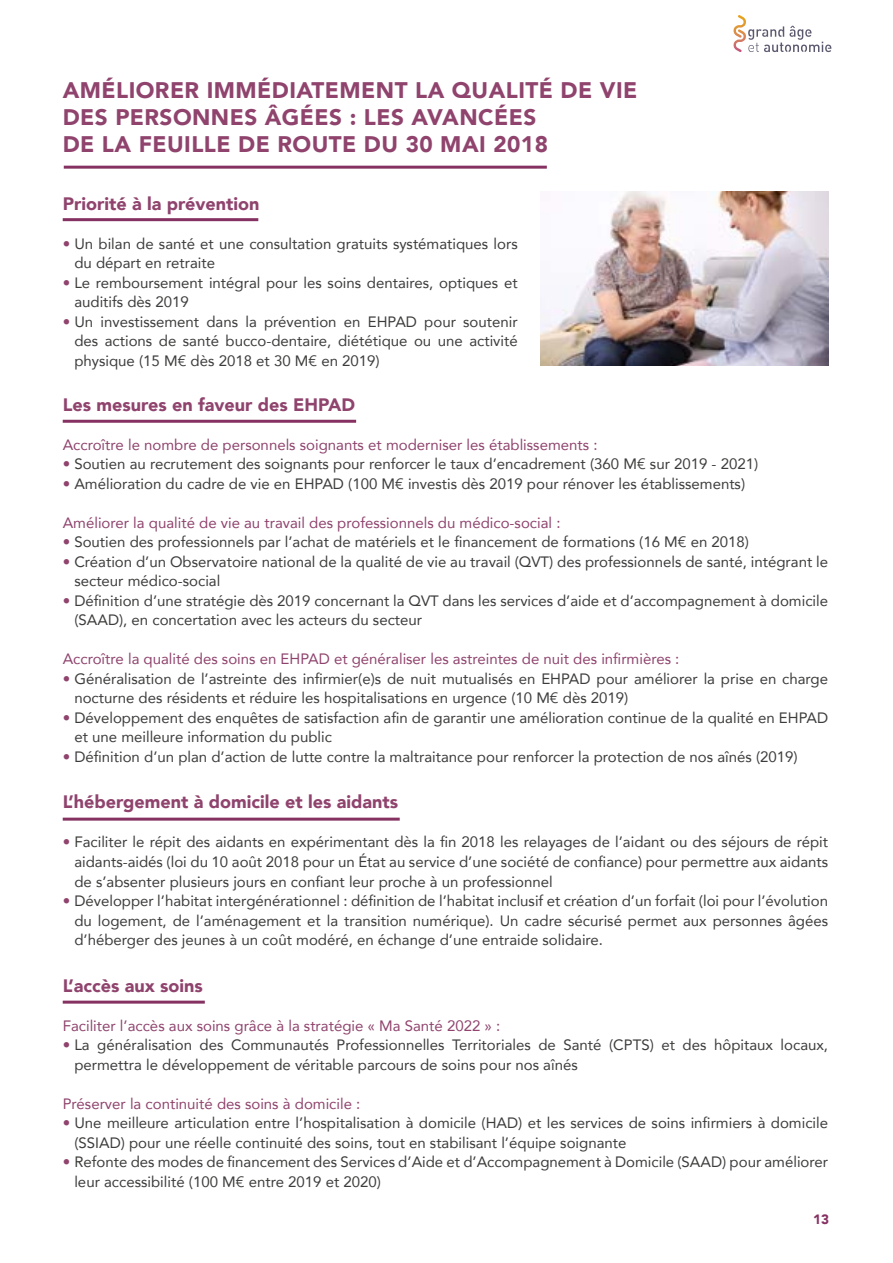
<style>
.page{position:relative;width:893px;height:1263px;background:#fff}
.page>*{position:absolute;margin:0;border:0;box-sizing:border-box;transform-origin:0 0}
.t1{font:900 22.5px/27px "Avenir";letter-spacing:.02em;color:#8f436d}
.t2{font:900 18px "Avenir";color:#8f436d}
.t3{font:15px/19.5px "Avenir";color:#3c3c3b}
.t4{font:15px "Avenir";color:#8f436d}
.t5{font:900 13.5px "Avenir";color:#853161}
.s1{color:#8f436d}
</style>
<div class="page">
<svg style="left:733px;top:15px;width:98px;height:37px"></svg>
<hr style="left:64px;top:166px;width:483px;height:3px;background:#853161">
<hr style="left:63px;top:420px;width:293px;height:3px;background:#853161">
<hr style="left:63px;top:218px;width:195px;height:3px;background:#853161">
<hr style="left:63px;top:818px;width:337px;height:3px;background:#853161">
<hr style="left:63px;top:1001px;width:142px;height:3px;background:#853161">
<img style="left:540px;top:192px;width:288px;height:174px">
<h1 class="t1" style="left:63px;top:76px;width:576px">AMÉLIORER IMMÉDIATEMENT LA QUALITÉ DE VIE<br>DES PERSONNES ÂGÉES : LES AVANCÉES<br>DE LA FEUILLE DE ROUTE DU 30 MAI 2018</h1>
<p class="t2" style="left:63px;top:188px;width:198px">Priorité à la prévention</p>
<p class="t3" style="left:74px;top:233px;width:445px;text-indent:-12px"><span class="s1">•</span> Un bilan de santé et une consultation gratuits systématiques lors du départ en retraite</p>
<p class="t3" style="left:74px;top:272px;width:445px;text-indent:-12px"><span class="s1">•</span> Le remboursement intégral pour les soins dentaires, optiques et auditifs dès 2019</p>
<p class="t3" style="left:74px;top:311px;width:445px;text-align:justify;text-indent:-12px"><span class="s1">•</span> Un investissement dans la prévention en EHPAD pour soutenir des actions de santé bucco-dentaire, diététique ou une activité physique (15 M€ dès 2018 et 30 M€ en 2019)</p>
<p class="t2" style="left:63px;top:389px;width:294px">Les mesures en faveur des EHPAD</p>
<p class="t4" style="left:63px;top:433px;width:536px">Accroître le nombre de personnels soignants et moderniser les établissements :</p>
<p class="t3" style="left:63px;top:454px;width:697px"><span class="s1">•</span> Soutien au recrutement des soignants pour renforcer le taux d’encadrement (360 M€ sur 2019 - 2021)</p>
<p class="t3" style="left:63px;top:473px;width:684px"><span class="s1">•</span> Amélioration du cadre de vie en EHPAD (100 M€ investis dès 2019 pour rénover les établissements)</p>
<p class="t4" style="left:63px;top:511px;width:499px">Améliorer la qualité de vie au travail des professionnels du médico-social :</p>
<p class="t3" style="left:63px;top:532px;width:688px"><span class="s1">•</span> Soutien des professionnels par l’achat de matériels et le financement de formations (16 M€ en 2018)</p>
<p class="t3" style="left:74px;top:551px;width:755px;text-indent:-12px"><span class="s1">•</span> Création d’un Observatoire national de la qualité de vie au travail (QVT) des professionnels de santé, intégrant le secteur médico-social</p>
<p class="t3" style="left:74px;top:590px;width:755px;text-indent:-12px"><span class="s1">•</span> Définition d’une stratégie dès 2019 concernant la QVT dans les services d’aide et d’accompagnement à domicile (SAAD), en concertation avec les acteurs du secteur</p>
<p class="t4" style="left:63px;top:647px;width:618px">Accroître la qualité des soins en EHPAD et généraliser les astreintes de nuit des infirmières :</p>
<p class="t3" style="left:74px;top:668px;width:755px;text-indent:-12px"><span class="s1">•</span> Généralisation de l’astreinte des infirmier(e)s de nuit mutualisés en EHPAD pour améliorer la prise en charge nocturne des résidents et réduire les hospitalisations en urgence (10 M€ dès 2019)</p>
<p class="t3" style="left:74px;top:707px;width:755px;text-indent:-12px"><span class="s1">•</span> Développement des enquêtes de satisfaction afin de garantir une amélioration continue de la qualité en EHPAD et une meilleure information du public</p>
<p class="t3" style="left:63px;top:746px;width:737px"><span class="s1">•</span> Définition d’un plan d’action de lutte contre la maltraitance pour renforcer la protection de nos aînés (2019)</p>
<p class="t2" style="left:63px;top:787px;width:337px">L’hébergement à domicile et les aidants</p>
<p class="t3" style="left:74px;top:832px;width:755px;text-align:justify;text-indent:-12px"><span class="s1">•</span> Faciliter le répit des aidants en expérimentant dès la fin 2018 les relayages de l’aidant ou des séjours de répit aidants-aidés (loi du 10 août 2018 pour un État au service d’une société de confiance) pour permettre aux aidants de s’absenter plusieurs jours en confiant leur proche à un professionnel</p>
<p class="t3" style="left:74px;top:890px;width:755px;text-align:justify;text-indent:-12px"><span class="s1">•</span> Développer l’habitat intergénérationnel : définition de l’habitat inclusif et création d’un forfait (loi pour l’évolution du logement, de l’aménagement et la transition numérique). Un cadre sécurisé permet aux personnes âgées d’héberger des jeunes à un coût modéré, en échange d’une entraide solidaire.</p>
<p class="t2" style="left:63px;top:970px;width:142px">L’accès aux soins</p>
<p class="t4" style="left:63px;top:1013px;width:439px">Faciliter l’accès aux soins grâce à la stratégie « Ma Santé 2022 » :</p>
<p class="t3" style="left:74px;top:1034px;width:755px;text-indent:-12px"><span class="s1">•</span> La généralisation des Communautés Professionnelles Territoriales de Santé (CPTS) et des hôpitaux locaux, permettra le développement de véritable parcours de soins pour nos aînés</p>
<p class="t4" style="left:63px;top:1091px;width:299px">Préserver la continuité des soins à domicile :</p>
<p class="t3" style="left:74px;top:1112px;width:755px;text-indent:-12px"><span class="s1">•</span> Une meilleure articulation entre l’hospitalisation à domicile (HAD) et les services de soins infirmiers à domicile (SSIAD) pour une réelle continuité des soins, tout en stabilisant l’équipe soignante</p>
<p class="t3" style="left:74px;top:1151px;width:755px;text-indent:-12px"><span class="s1">•</span> Refonte des modes de financement des Services d’Aide et d’Accompagnement à Domicile (SAAD) pour améliorer leur accessibilité (100 M€ entre 2019 et 2020)</p>
<p class="t5" style="left:813px;top:1208px;width:17px">13</p>
</div>
